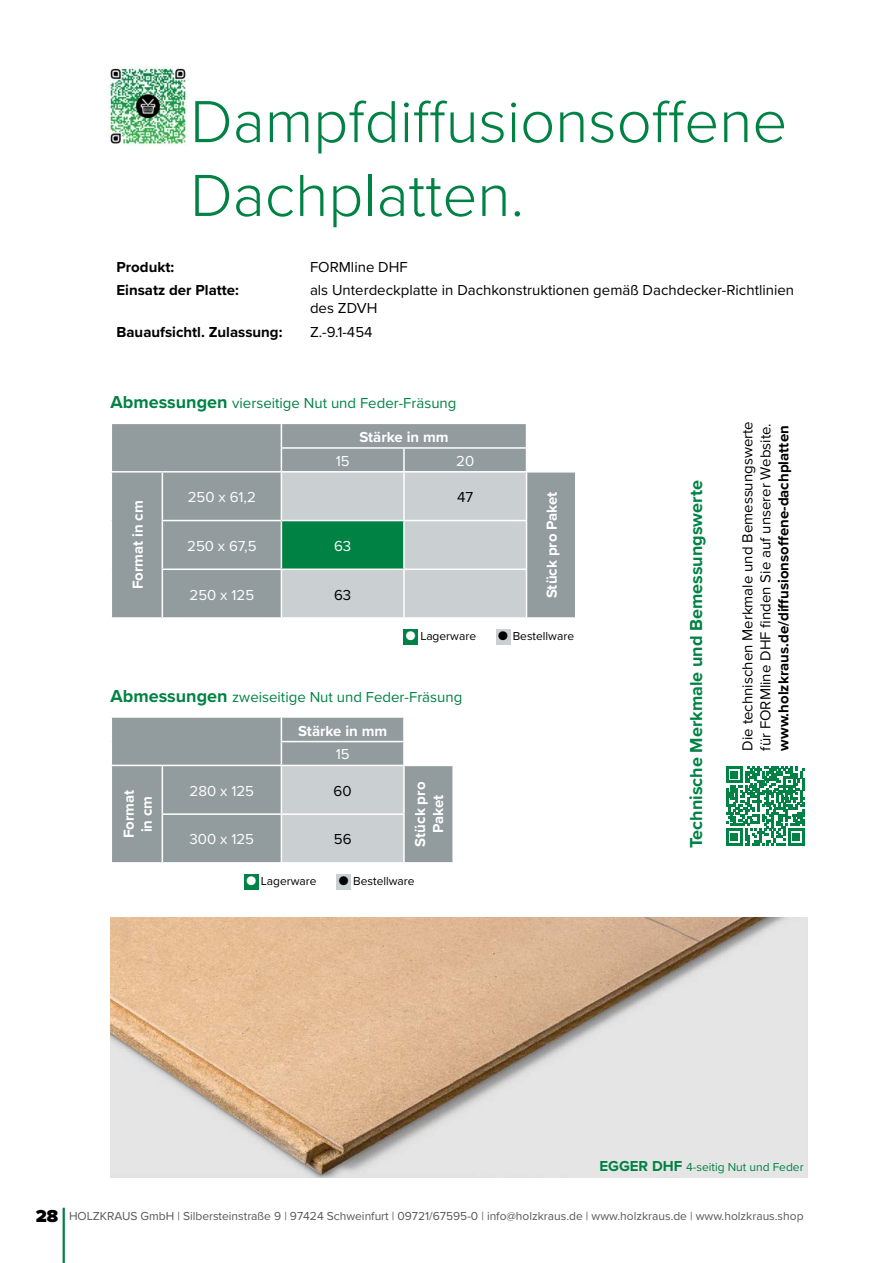
<style>
.page{position:relative;width:893px;height:1263px;background:#fff}
.page>*{position:absolute;margin:0;border:0;box-sizing:border-box;transform-origin:0 0}
.t1{font:300 61.5px/73.8px "Proxima Nova";color:#008244}
.t2{font:700 18px "Proxima Nova";color:#008244}
.t3{font:15px/18px "Proxima Nova";color:#000}
.t4{font:700 15px "Proxima Nova";color:#000}
.t5{font:15px "Proxima Nova";color:#008244}
.t6{font:700 15px/18px "Proxima Nova";color:#fff;text-align:center}
.t7{font:15px "Proxima Nova";color:#fff}
.t8{font:12px "Proxima Nova";color:#575756}
.t9{font:12px "Proxima Nova";color:#000}
.t10{font:12px "Proxima Nova";color:#008244}
.s1{font-weight:700;font-size:18px}
.s2{font-size:15px;color:#fff}
.s3{font-size:15px}
.s4{font-weight:700;font-size:15px}
.s5{font-weight:900;font-size:18px;color:#000}
</style>
<div class="page">
<hr style="left:63px;top:1208px;width:2px;height:55px;background:#008244">
<svg style="left:112px;top:424px;width:463px;height:193px;fill:#929b9e"></svg>
<svg style="left:281px;top:424px;width:246px;height:193px"></svg>
<hr style="left:111px;top:471px;width:51px;height:2px;background:#fff">
<hr style="left:162px;top:471px;width:119px;height:2px;background:#fff">
<hr style="left:162px;top:473px;width:1px;height:47px;background:#fff">
<hr style="left:281px;top:471px;width:123px;height:2px;background:#fff">
<hr style="left:281px;top:473px;width:1px;height:47px;background:#fff">
<hr style="left:404px;top:471px;width:122px;height:2px;background:#fff">
<hr style="left:403px;top:473px;width:2px;height:47px;background:#fff">
<hr style="left:526px;top:471px;width:49px;height:2px;background:#fff">
<hr style="left:526px;top:473px;width:1px;height:47px;background:#fff">
<hr style="left:162px;top:520px;width:119px;height:1px;background:#fff">
<hr style="left:162px;top:521px;width:1px;height:47px;background:#fff">
<hr style="left:281px;top:520px;width:123px;height:1px;background:#fff">
<hr style="left:281px;top:521px;width:1px;height:47px;background:#fff">
<hr style="left:404px;top:520px;width:123px;height:1px;background:#fff">
<hr style="left:403px;top:521px;width:2px;height:47px;background:#fff">
<hr style="left:526px;top:521px;width:1px;height:47px;background:#fff">
<hr style="left:162px;top:568px;width:119px;height:2px;background:#fff">
<hr style="left:162px;top:570px;width:1px;height:47px;background:#fff">
<hr style="left:281px;top:568px;width:123px;height:2px;background:#fff">
<hr style="left:281px;top:570px;width:1px;height:47px;background:#fff">
<hr style="left:404px;top:568px;width:123px;height:2px;background:#fff">
<hr style="left:403px;top:570px;width:2px;height:47px;background:#fff">
<hr style="left:526px;top:570px;width:1px;height:47px;background:#fff">
<svg style="left:112px;top:718px;width:340px;height:144px;fill:#929b9e"></svg>
<hr style="left:403px;top:718px;width:2px;height:23px;background:#fff">
<hr style="left:281px;top:741px;width:124px;height:1px;background:#fff">
<svg style="left:281px;top:718px;width:123px;height:144px"></svg>
<hr style="left:403px;top:742px;width:2px;height:23px;background:#fff">
<hr style="left:111px;top:765px;width:51px;height:1px;background:#fff">
<hr style="left:162px;top:765px;width:119px;height:1px;background:#fff">
<hr style="left:162px;top:766px;width:1px;height:47px;background:#fff">
<hr style="left:281px;top:765px;width:123px;height:1px;background:#fff">
<hr style="left:281px;top:766px;width:1px;height:47px;background:#fff">
<hr style="left:404px;top:765px;width:48px;height:1px;background:#fff">
<hr style="left:403px;top:766px;width:2px;height:47px;background:#fff">
<hr style="left:162px;top:813px;width:119px;height:2px;background:#fff">
<hr style="left:162px;top:815px;width:1px;height:47px;background:#fff">
<hr style="left:281px;top:813px;width:124px;height:2px;background:#fff">
<hr style="left:281px;top:815px;width:1px;height:47px;background:#fff">
<hr style="left:403px;top:815px;width:2px;height:47px;background:#fff">
<div style="left:336px;top:874px;width:15px;height:16px;background:#cacfd2"></div>
<div style="left:244px;top:874px;width:14px;height:16px;background:#008244"></div>
<img style="left:111px;top:917px;width:697px;height:261px">
<img style="left:108px;top:66px;width:79px;height:79px">
<div style="left:496px;top:629px;width:14px;height:16px;background:#cacfd2"></div>
<div style="left:404px;top:629px;width:14px;height:16px;background:#008244"></div>
<svg style="left:726px;top:766px;width:79px;height:79px"></svg>
<h1 class="t1" style="left:190px;top:81px;width:599px">Dampfdiffusionsoffene<br>Dachplatten.</h1>
<p class="t4" style="left:117px;top:255px;width:59px">Produkt:</p>
<p class="t3" style="left:310px;top:257px;width:99px">FORMline DHF</p>
<p class="t4" style="left:117px;top:279px;width:124px">Einsatz der Platte:</p>
<p class="t3" style="left:310px;top:281px;width:486px">als Unterdeckplatte in Dachkonstruktionen gemäß Dachdecker-Richtlinien des ZDVH</p>
<p class="t4" style="left:117px;top:321px;width:167px">Bauaufsichtl. Zulassung:</p>
<p class="t3" style="left:310px;top:323px;width:64px">Z.-9.1-454</p>
<p class="t5" style="left:111px;top:392px;width:347px"><span class="s1">Abmessungen</span> vierseitige Nut und Feder-Fräsung</p>
<p class="t6" style="left:359px;top:428px;width:91px">Stärke in mm</p>
<p class="t7" style="left:336px;top:450px;width:15px">15</p>
<p class="t7" style="left:456px;top:450px;width:19px">20</p>
<p class="t6" style="left:128px;top:589px;width:90px;rotate:-90deg">Format in cm</p>
<p class="t7" style="left:188px;top:486px;width:70px">250 x 61,2</p>
<p class="t3" style="left:457px;top:487px;width:18px">47</p>
<p class="t6" style="left:542px;top:598px;width:108px;rotate:-90deg">Stück pro Paket</p>
<p class="t7" style="left:187px;top:535px;width:71px">250 x 67,5</p>
<p class="t7" style="left:334px;top:535px;width:19px">63</p>
<p class="t7" style="left:190px;top:583px;width:66px">250 x 125</p>
<p class="t3" style="left:334px;top:585px;width:19px">63</p>
<p class="t9" style="left:405px;top:627px;width:72px"><span class="s2">●</span> Lagerware</p>
<p class="t9" style="left:498px;top:627px;width:78px"><span class="s3">●</span> Bestellware</p>
<p class="t5" style="left:111px;top:685px;width:353px"><span class="s1">Abmessungen</span> zweiseitige Nut und Feder-Fräsung</p>
<p class="t6" style="left:298px;top:721px;width:91px">Stärke in mm</p>
<p class="t7" style="left:336px;top:743px;width:15px">15</p>
<p class="t6" style="left:119px;top:838px;width:50px;rotate:-90deg">Format in cm</p>
<p class="t7" style="left:190px;top:779px;width:66px">280 x 125</p>
<p class="t3" style="left:334px;top:781px;width:20px">60</p>
<p class="t6" style="left:411px;top:846px;width:66px;rotate:-90deg">Stück pro<br>Paket</p>
<p class="t7" style="left:190px;top:828px;width:66px">300 x 125</p>
<p class="t3" style="left:334px;top:830px;width:19px">56</p>
<p class="t9" style="left:246px;top:872px;width:72px"><span class="s2">●</span> Lagerware</p>
<p class="t9" style="left:338px;top:872px;width:78px"><span class="s3">●</span> Bestellware</p>
<p class="t2" style="left:683px;top:848px;width:369px;rotate:-90deg">Technische Merkmale und Bemessungswerte</p>
<p class="t3" style="left:738px;top:750px;width:331px;rotate:-90deg">Die technischen Merkmale und Bemessungswerte für FORMline DHF finden Sie auf unserer Website.</p>
<p class="t4" style="left:772px;top:750px;width:327px;rotate:-90deg">www.holzkraus.de/diffusionsoffene-dachplatten</p>
<p class="t10" style="left:599px;top:1158px;width:206px"><span class="s4">EGGER DHF</span> 4-seitig Nut und Feder</p>
<p class="t8" style="left:36px;top:1207px;width:769px"><span class="s5">28</span> HOLZKRAUS GmbH | Silbersteinstraße 9 | 97424 Schweinfurt | 09721/67595-0 | info@holzkraus.de | www.holzkraus.de | www.holzkraus.shop</p>
</div>
